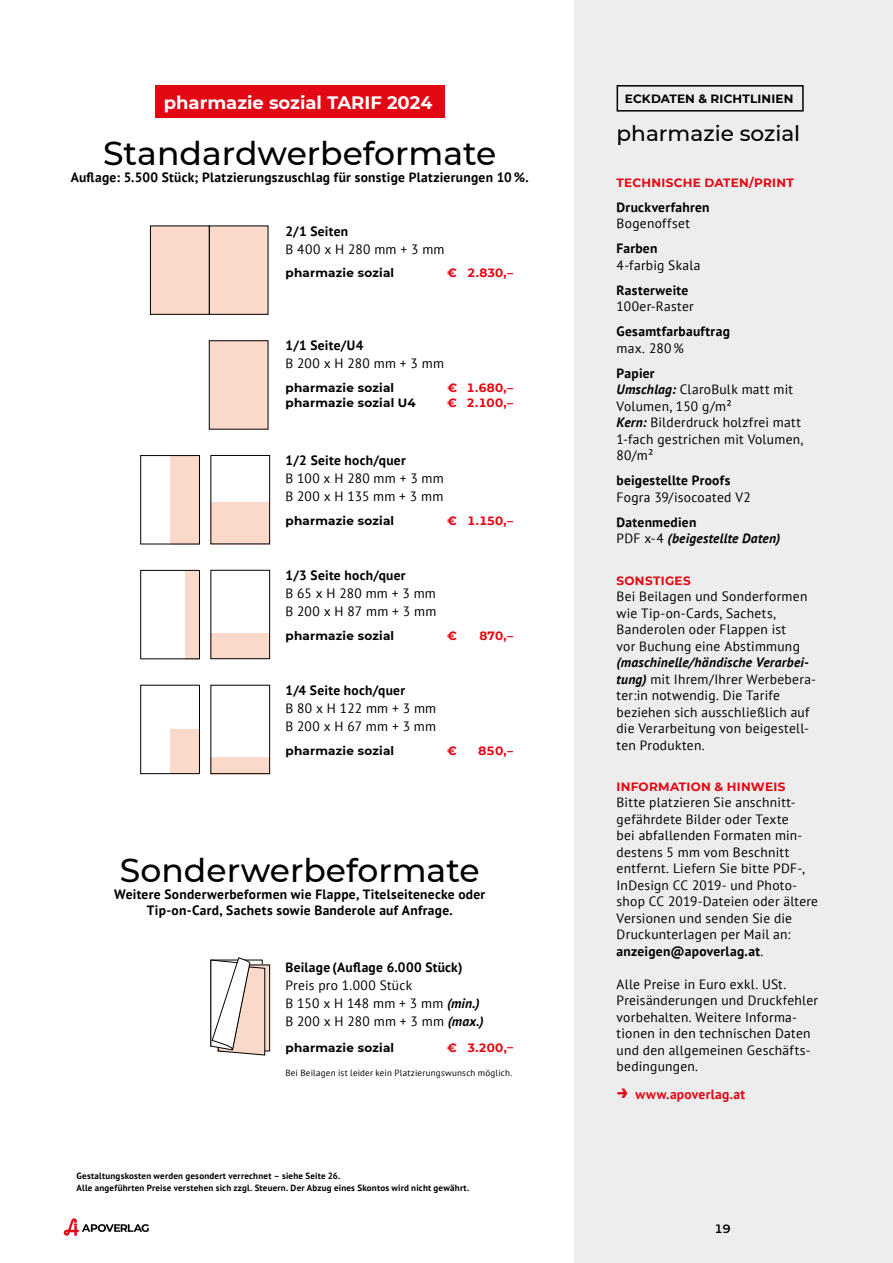
<style>
.page{position:relative;width:893px;height:1263px;background:#fff}
.page>*{position:absolute;margin:0;border:0;box-sizing:border-box;transform-origin:0 0}
.t1{font:500 33px "Montserrat";color:#000}
.t2{font:500 21.6px "Montserrat";color:#000}
.t3{font:700 18px "Montserrat";color:#fff}
.t4{font:13.5px/16.5px "PT Sans";letter-spacing:.02em;color:#000}
.t5{font:700 13.5px/16.5px "PT Sans";letter-spacing:.02em;color:#000;text-align:center}
.t6{font:italic 700 13.5px/16.5px "PT Sans";letter-spacing:.02em;color:#000}
.t7{font:700 13.5px "PT Sans";letter-spacing:.02em;color:#e30613}
.t8{font:700 12px "Montserrat";letter-spacing:.02em;color:#000}
.t9{font:700 12px "Montserrat";letter-spacing:.025em;color:#e30613}
.t10{font:600 12px "Montserrat";color:#000}
.t11{font:700 9px/12px "PT Sans";letter-spacing:.025em;color:#000}
.t12{font:9px "PT Sans";letter-spacing:.025em;color:#000}
.s1{font-weight:700;font-style:italic}
.s2{font-weight:700}
.s3{font-style:normal}
.s4{font-weight:400;font-style:normal}
.s5{font-family:"Montserrat";font-size:21px}
</style>
<div class="page">
<div style="left:155px;top:85px;width:289px;height:32px;background:#e30613"></div>
<div style="left:209px;top:341px;width:59px;height:88px;background:#fbd9ca"></div>
<div style="left:209px;top:340px;width:59px;height:90px;border:1px solid #000"></div>
<div style="left:170px;top:455px;width:30px;height:89px;background:#fbd9ca"></div>
<div style="left:140px;top:455px;width:60px;height:89px;border:1px solid #000"></div>
<div style="left:210px;top:502px;width:60px;height:42px;background:#fbd9ca"></div>
<div style="left:210px;top:455px;width:60px;height:89px;border:1px solid #000"></div>
<div style="left:185px;top:570px;width:15px;height:89px;background:#fbd9ca"></div>
<div style="left:140px;top:570px;width:60px;height:89px;border:1px solid #000"></div>
<div style="left:210px;top:633px;width:60px;height:26px;background:#fbd9ca"></div>
<div style="left:210px;top:570px;width:60px;height:89px;border:1px solid #000"></div>
<div style="left:170px;top:729px;width:30px;height:45px;background:#fbd9ca"></div>
<div style="left:140px;top:685px;width:60px;height:89px;border:1px solid #000"></div>
<div style="left:210px;top:757px;width:60px;height:17px;background:#fbd9ca"></div>
<div style="left:210px;top:685px;width:60px;height:89px;border:1px solid #000"></div>
<div style="left:574px;top:0;width:319px;height:1263px;background:#ededed"></div>
<div style="left:617px;top:85px;width:187px;height:27px;border:2px solid #000"></div>
<div style="left:209px;top:226px;width:59px;height:88px;background:#fbd9ca"></div>
<div style="left:150px;top:226px;width:59px;height:88px;background:#fbd9ca"></div>
<div style="left:150px;top:225px;width:60px;height:90px;border:1px solid #000"></div>
<div style="left:218px;top:965px;width:52px;height:86px;background:linear-gradient(to bottom,#fbd9ca,#fbd9ca)"></div>
<div style="left:218px;top:964px;width:52px;height:87px;border:1px solid #000"></div>
<svg style="left:210px;top:957px;width:55px;height:99px"></svg>
<svg style="left:64px;top:1218px;width:85px;height:18px"></svg>
<h3 class="t3" style="left:164px;top:89px;width:271px">pharmazie sozial TARIF 2024</h3>
<h1 class="t1" style="left:103px;top:130px;width:395px">Standardwerbeformate</h1>
<p class="t5" style="left:71px;top:168px;width:460px">Auflage: 5.500 Stück; Platzierungszuschlag für sonstige Platzierungen 10 %.</p>
<p class="t5" style="left:285px;top:222px;width:64px">2/1 Seiten</p>
<p class="t4" style="left:285px;top:240px;width:161px">B 400 x H 280 mm + 3 mm</p>
<p class="t8" style="left:285px;top:264px;width:110px">pharmazie sozial</p>
<p class="t9" style="left:447px;top:264px;width:68px">€ 2.830,–</p>
<p class="t5" style="left:285px;top:337px;width:79px">1/1 Seite/U4</p>
<p class="t4" style="left:285px;top:355px;width:160px">B 200 x H 280 mm + 3 mm</p>
<p class="t8" style="left:285px;top:379px;width:110px">pharmazie sozial</p>
<p class="t9" style="left:447px;top:379px;width:67px">€ 1.680,–</p>
<p class="t8" style="left:285px;top:394px;width:132px">pharmazie sozial U4</p>
<p class="t9" style="left:447px;top:394px;width:68px">€ 2.100,–</p>
<p class="t5" style="left:285px;top:452px;width:122px">1/2 Seite hoch/quer</p>
<p class="t4" style="left:285px;top:469px;width:160px;line-height:18px">B 100 x H 280 mm + 3 mm<br>B 200 x H 135 mm + 3 mm</p>
<p class="t8" style="left:285px;top:512px;width:110px">pharmazie sozial</p>
<p class="t9" style="left:447px;top:512px;width:68px">€ 1.150,–</p>
<p class="t5" style="left:285px;top:567px;width:122px">1/3 Seite hoch/quer</p>
<p class="t4" style="left:285px;top:584px;width:152px;line-height:18px">B 65 x H 280 mm + 3 mm<br>B 200 x H 87 mm + 3 mm</p>
<p class="t8" style="left:285px;top:627px;width:110px">pharmazie sozial</p>
<p class="t9" style="left:447px;top:627px;width:11px">€</p>
<p class="t9" style="left:479px;top:627px;width:35px">870,–</p>
<p class="t5" style="left:285px;top:682px;width:121px">1/4 Seite hoch/quer</p>
<p class="t4" style="left:285px;top:699px;width:152px;line-height:18px">B 80 x H 122 mm + 3 mm<br>B 200 x H 67 mm + 3 mm</p>
<p class="t8" style="left:285px;top:742px;width:110px">pharmazie sozial</p>
<p class="t9" style="left:447px;top:742px;width:11px">€</p>
<p class="t9" style="left:478px;top:742px;width:37px">850,–</p>
<h1 class="t1" style="left:120px;top:848px;width:361px">Sonderwerbeformate</h1>
<p class="t5" style="left:114px;top:886px;width:373px">Weitere Sonderwerbeformen wie Flappe, Titelseitenecke oder<br>Tip-on-Card, Sachets sowie Banderole auf Anfrage.</p>
<p class="t5" style="left:285px;top:959px;width:179px">Beilage (Auflage 6.000 Stück)</p>
<p class="t4" style="left:285px;top:976px;width:200px;line-height:18px">Preis pro 1.000 Stück<br>B 150 x H 148 mm + 3 mm <span class="s1">(min.)<br></span>B 200 x H 280 mm + 3 mm <span class="s1">(max.)</span></p>
<p class="t8" style="left:285px;top:1039px;width:110px">pharmazie sozial</p>
<p class="t9" style="left:447px;top:1039px;width:68px">€ 3.200,–</p>
<p class="t12" style="left:285px;top:1067px;width:228px">Bei Beilagen ist leider kein Platzierungswunsch möglich.</p>
<p class="t11" style="left:77px;top:1169px;width:394px">Gestaltungskosten werden gesondert verrechnet – siehe Seite 26.<br>Alle angeführten Preise verstehen sich zzgl. Steuern. Der Abzug eines Skontos wird nicht gewährt.</p>
<p class="t8" style="left:625px;top:90px;width:170px">ECKDATEN &amp; RICHTLINIEN</p>
<h2 class="t2" style="left:617px;top:118px;width:185px">pharmazie sozial</h2>
<p class="t9" style="left:617px;top:174px;width:179px">TECHNISCHE DATEN/PRINT</p>
<p class="t5" style="left:617px;top:198px;width:95px">Druckverfahren</p>
<p class="t4" style="left:617px;top:215px;width:75px">Bogenoffset</p>
<p class="t5" style="left:617px;top:240px;width:42px">Farben</p>
<p class="t4" style="left:617px;top:256px;width:85px">4-farbig Skala</p>
<p class="t5" style="left:617px;top:281px;width:73px">Rasterweite</p>
<p class="t4" style="left:617px;top:298px;width:79px">100er-Raster</p>
<p class="t5" style="left:617px;top:323px;width:115px">Gesamtfarbauftrag</p>
<p class="t4" style="left:617px;top:339px;width:69px">max. 280%</p>
<p class="t4" style="left:617px;top:364px;width:188px"><span class="s2">Papier<br></span><span class="s1">Umschlag:</span> ClaroBulk matt mit<br>Volumen, 150 g/m²<br><span class="s1">Kern:</span> Bilderdruck holzfrei matt<br>1-fach gestrichen mit Volumen,<br>80/m²</p>
<p class="t5" style="left:617px;top:472px;width:115px">beigestellte Proofs</p>
<p class="t4" style="left:617px;top:488px;width:136px">Fogra 39/isocoated V2</p>
<p class="t6" style="left:617px;top:513px;width:165px"><span class="s3">Datenmedien<br></span><span class="s4">PDF x-4</span> (beigestellte Daten)</p>
<p class="t9" style="left:617px;top:572px;width:76px">SONSTIGES</p>
<p class="t4" style="left:617px;top:588px;width:192px">Bei Beilagen und Sonderformen wie Tip-on-Cards, Sachets,<br>Banderolen oder Flappen ist vor Buchung eine Abstimmung</p>
<p class="t4" style="left:617px;top:654px;width:201px"><span class="s1">(maschinelle/händische Verarbei&shy;tung)</span> mit Ihrem/Ihrer Werbebera&shy;ter:in notwendig. Die Tarife beziehen sich ausschließlich auf die Verarbeitung von beigestell&shy;ten Produkten.</p>
<p class="t9" style="left:617px;top:778px;width:170px">INFORMATION &amp; HINWEIS</p>
<p class="t4" style="left:617px;top:794px;width:203px">Bitte platzieren Sie anschnitt&shy;gefährdete Bilder oder Texte<br>bei abfallenden Formaten min&shy;destens 5 mm vom Beschnitt entfernt. Liefern Sie bitte PDF-,<br>InDesign CC 2019- und Photo&shy;shop CC 2019-Dateien oder ältere<br>Versionen und senden Sie die<br>Druckunterlagen per Mail an: <span class="s2">anzeigen@apoverlag.at</span>.</p>
<p class="t4" style="left:617px;top:975px;width:203px">Alle Preise in Euro exkl. USt.<br>Preisänderungen und Druckfehler vorbehalten. Weitere Informa&shy;tionen in den technischen Daten und den allgemeinen Geschäfts&shy;bedingungen.</p>
<p class="t7" style="left:617px;top:1085px;width:130px"><span class="s5">→</span> www.apoverlag.at</p>
<p class="t10" style="left:714px;top:1220px;width:18px">19</p>
</div>
